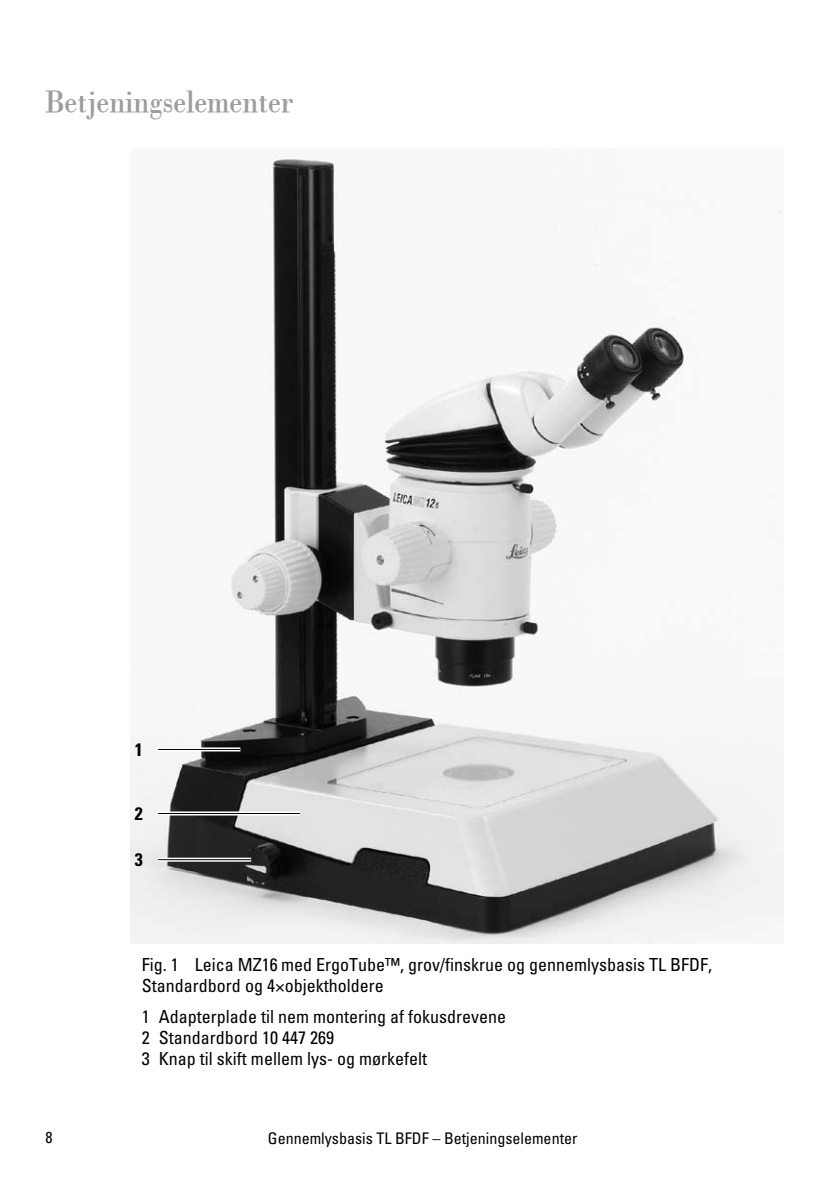
<style>
.page{position:relative;width:840px;height:1191px;background:#fff}
.page>*{position:absolute;margin:0;border:0;box-sizing:border-box;transform-origin:0 0}
.t1{font:32px "Leicana";color:#9c9d9f}
.t2{font:condensed 18px/20.8px "Univers LT Std";color:#000}
.t3{font:700 condensed 18px "Univers LT Std";color:#000}
.t4{font:condensed 16px "Univers LT Std";color:#000}
</style>
<div class="page">
<img style="left:130px;top:154px;width:652px;height:789px">
<svg style="left:158px;top:811px;width:142px;height:4px"></svg>
<svg style="left:158px;top:857px;width:93px;height:4px"></svg>
<svg style="left:158px;top:747px;width:82px;height:4px"></svg>
<hr style="left:158px;top:813px;width:142px;height:1px;background:#000">
<hr style="left:158px;top:859px;width:93px;height:1px;background:#000">
<hr style="left:158px;top:749px;width:82px;height:1px;background:#000">
<h1 class="t1" style="left:45px;top:82px;width:250px">Betjeningselementer</h1>
<p class="t3" style="left:135px;top:738px;width:9px">1</p>
<p class="t3" style="left:135px;top:802px;width:9px">2</p>
<p class="t3" style="left:135px;top:848px;width:9px">3</p>
<p class="t2" style="left:142px;top:954px;width:571px">Fig. 1 Leica MZ16 med ErgoTube™, grov/finskrue og gennemlysbasis TL BFDF,<br>Standardbord og 4 objektholdere</p>
<p class="t2" style="left:142px;top:1006px;width:365px">1 Adapterplade til nem montering af fokusdrevene<br>2 Standardbord 10 447 269<br>3 Knap til skift mellem lys- og mørkefelt</p>
<p class="t4" style="left:268px;top:1127px;width:311px">Gennemlysbasis TL BFDF – Betjeningselementer</p>
</div>
